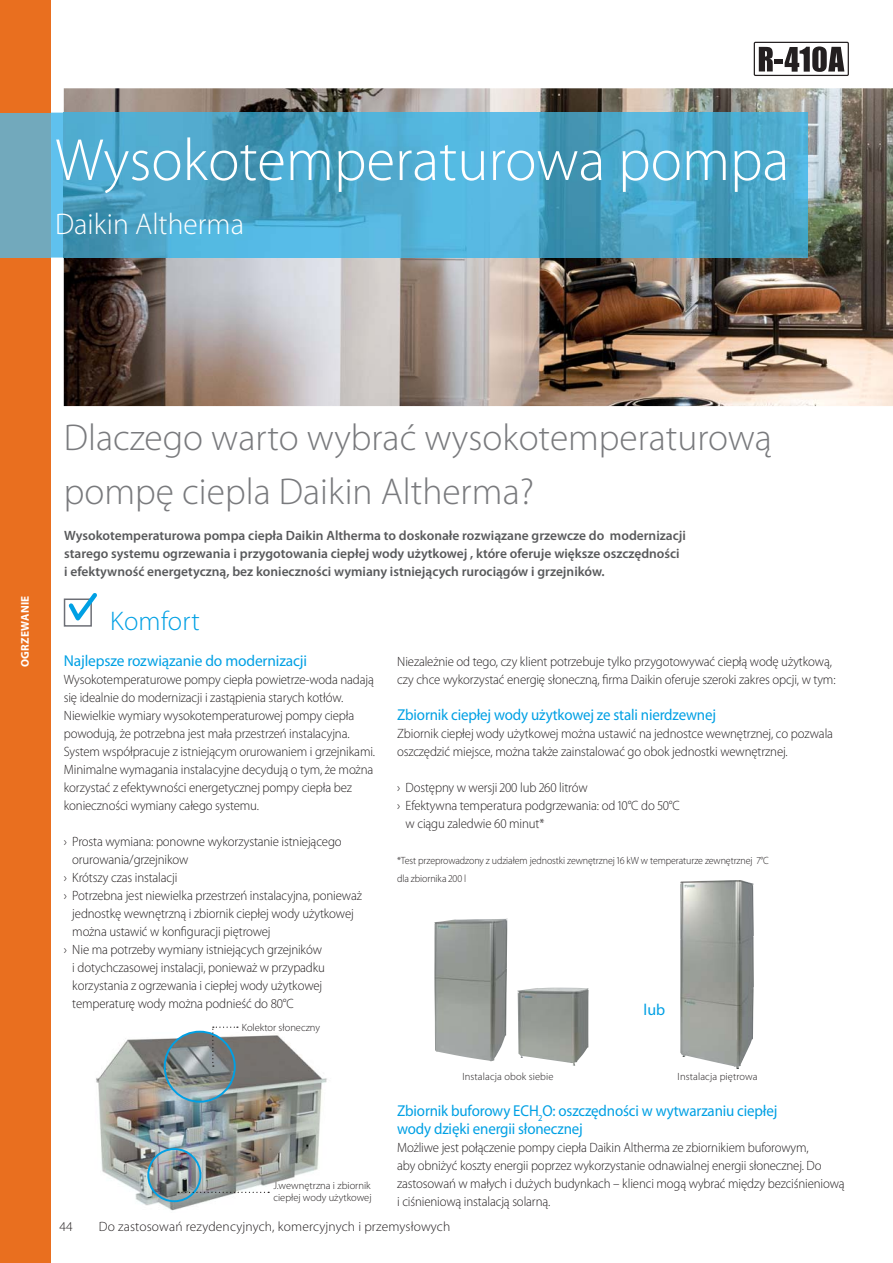
<style>
.page{position:relative;width:893px;height:1263px;background:#fff}
.page>*{position:absolute;margin:0;border:0;box-sizing:border-box;transform-origin:0 0}
.t1{font:300 60px "Myriad Pro";color:#fff}
.t2{font:300 37.5px/54px "Myriad Pro";color:#797a7d}
.t3{font:300 30px "Myriad Pro";color:#fff}
.t4{font:300 27px "Myriad Pro";letter-spacing:.01em;color:#00a0e4}
.t5{font:15.9px "Myriad Pro";color:#00a0e4}
.t6{font:15.75px/18px "Myriad Pro";letter-spacing:-.01em;color:#00a0e4;scale:.95 1}
.t7{font:15.75px "Myriad Pro";letter-spacing:-.01em;color:#00a0e4}
.t8{font:300 13.5px/18px "Myriad Pro";letter-spacing:-.01em;color:#231f20;scale:.95 1}
.t9{font:600 13.5px/18px "Myriad Pro";color:#58595b}
.t10{font:300 13.5px "Myriad Pro";letter-spacing:.01em;color:#231f20}
.t11{font:300 13.5px "Myriad Pro";letter-spacing:-.01em;color:#231f20}
.t12{font:700 11.25px "Myriad Pro";letter-spacing:.02em;color:#fff}
.t13{font:300 10.5px/12.6px "Myriad Pro";color:#231f20}
.t14{font:300 10.5px/18px "Myriad Pro";color:#231f20;scale:.95 1}
</style>
<div class="page">
<div style="left:0;top:0;width:51px;height:1263px;background:#e96f1f"></div>
<img style="left:64px;top:88px;width:829px;height:318px">
<img style="left:680px;top:880px;width:74px;height:189px">
<img style="left:434px;top:919px;width:155px;height:146px">
<div style="left:754px;top:42px;width:95px;height:34px;border:1px solid #231f20"></div>
<svg style="left:759px;top:46px;width:85px;height:26px"></svg>
<svg style="left:51px;top:113px;width:13px;height:145px;background:#5ebeea"></svg>
<div style="left:0;top:113px;width:51px;height:145px;background:#72a9bc"></div>
<img style="left:64px;top:113px;width:744px;height:145px">
<div style="left:64px;top:598px;width:28px;height:29px;border:2px solid #6d6f76"></div>
<svg style="left:65px;top:593px;width:32px;height:34px"></svg>
<img style="left:96px;top:1033px;width:231px;height:178px">
<img style="left:165px;top:1032px;width:70px;height:70px;border-radius:50%">
<div style="left:164px;top:1031px;width:72px;height:72px;border:2px solid #00a0e4;border-radius:50%"></div>
<img style="left:148px;top:1149px;width:52px;height:52px;border-radius:50%">
<div style="left:147px;top:1148px;width:54px;height:54px;border:2px solid #00a0e4;border-radius:50%"></div>
<svg style="left:212px;top:1026px;width:26px;height:41px"></svg>
<svg style="left:178px;top:1192px;width:91px;height:1px"></svg>
<h1 class="t1" style="left:55px;top:137px;width:735px">Wysokotemperaturowa pompa</h1>
<h3 class="t3" style="left:55px;top:213px;width:190px">Daikin Altherma</h3>
<p class="t12" style="left:21px;top:667px;width:72px;rotate:-90deg">OGRZEWANIE</p>
<h2 class="t2" style="left:64px;top:414px;width:710px">Dlaczego warto wybrać wysokotemperaturową pompę ciepla Daikin Altherma?</h2>
<p class="t9" style="left:64px;top:528px;width:623px">Wysokotemperaturowa pompa ciepła Daikin Altherma to doskonałe rozwiązane grzewcze do modernizacji starego systemu ogrzewania i przygotowania ciepłej wody użytkowej , które oferuje większe oszczędności i efektywność energetyczną, bez konieczności wymiany istniejących rurociągów i grzejników.</p>
<h3 class="t4" style="left:110px;top:611px;width:91px">Komfort</h3>
<p class="t7" style="left:64px;top:655px;width:245px">Najlepsze rozwiązanie do modernizacji</p>
<p class="t8" style="left:64px;top:672px;width:329px">Wysokotemperaturowe pompy ciepła powietrze-woda nadają się idealnie do modernizacji i zastąpienia starych kotłów.<br>Niewielkie wymiary wysokotemperaturowej pompy ciepła powodują, że potrzebna jest mała przestrzeń instalacyjna.<br>System współpracuje z istniejącym orurowaniem i grzejnikami.<br>Minimalne wymagania instalacyjne decydują o tym, że można korzystać z efektywności energetycznej pompy ciepła bez konieczności wymiany całego systemu.</p>
<p class="t8" style="left:64px;top:834px;width:294px">› Prosta wymiana: ponowne wykorzystanie istniejącego</p>
<p class="t8" style="left:72px;top:852px;width:124px">orurowania/grzejnikow</p>
<p class="t8" style="left:64px;top:870px;width:121px">› Krótszy czas instalacji</p>
<p class="t8" style="left:64px;top:888px;width:315px">› Potrzebna jest niewielka przestrzeń instalacyjna, ponieważ</p>
<p class="t8" style="left:72px;top:906px;width:298px">jednostkę wewnętrzną i zbiornik ciepłej wody użytkowej</p>
<p class="t8" style="left:72px;top:924px;width:210px">można ustawić w konfiguracji piętrowej</p>
<p class="t8" style="left:64px;top:942px;width:273px">› Nie ma potrzeby wymiany istniejących grzejników</p>
<p class="t8" style="left:72px;top:960px;width:268px">i dotychczasowej instalacji, ponieważ w przypadku</p>
<p class="t8" style="left:72px;top:978px;width:265px">korzystania z ogrzewania i ciepłej wody użytkowej</p>
<p class="t8" style="left:72px;top:996px;width:235px">temperaturę wody można podnieść do 80°C</p>
<p class="t13" style="left:242px;top:1022px;width:80px">Kolektor słoneczny</p>
<p class="t13" style="left:273px;top:1180px;width:100px">J.wewnętrzna i zbiornik ciepłej wody użytkowej</p>
<p class="t8" style="left:397px;top:654px;width:463px">Niezależnie od tego, czy klient potrzebuje tylko przygotowywać ciepłą wodę użytkową, czy chce wykorzystać energię słoneczną, firma Daikin oferuje szeroki zakres opcji, w tym:</p>
<p class="t6" style="left:397px;top:707px;width:337px">Zbiornik ciepłej wody użytkowej ze stali nierdzewnej</p>
<p class="t8" style="left:397px;top:726px;width:460px">Zbiornik ciepłej wody użytkowej można ustawić na jednostce wewnętrznej, co pozwala oszczędzić miejsce, można także zainstalować go obok jednostki wewnętrznej.</p>
<p class="t8" style="left:397px;top:780px;width:202px">› Dostępny w wersji 200 lub 260 litrów</p>
<p class="t8" style="left:397px;top:798px;width:299px">› Efektywna temperatura podgrzewania: od 10°C do 50°C</p>
<p class="t8" style="left:406px;top:816px;width:148px">w ciągu zaledwie 60 minut*</p>
<p class="t14" style="left:397px;top:853px;width:393px">*Test przeprowadzony z udziałem jednostki zewnętrznej 16 kW w temperaturze zewnętrznej 7°C dla zbiornika 200 l</p>
<p class="t13" style="left:462px;top:1071px;width:93px">Instalacja obok siebie</p>
<p class="t5" style="left:644px;top:1004px;width:23px">lub</p>
<p class="t13" style="left:678px;top:1071px;width:81px">Instalacja piętrowa</p>
<p class="t6" style="left:397px;top:1103px;width:402px">Zbiornik buforowy ECH<sub>2</sub>O: oszczędności w wytwarzaniu ciepłej wody dzięki energii słonecznej</p>
<p class="t8" style="left:397px;top:1140px;width:473px">Możliwe jest połączenie pompy ciepła Daikin Altherma ze zbiornikiem buforowym,<br>aby obniżyć koszty energii poprzez wykorzystanie odnawialnej energii słonecznej. Do zastosowań w małych i dużych budynkach – klienci mogą wybrać między bezciśnieniową i ciśnieniową instalacją solarną.</p>
<p class="t11" style="left:60px;top:1221px;width:15px">44</p>
<p class="t10" style="left:99px;top:1221px;width:353px">Do zastosowań rezydencyjnych, komercyjnych i przemysłowych</p>
</div>
